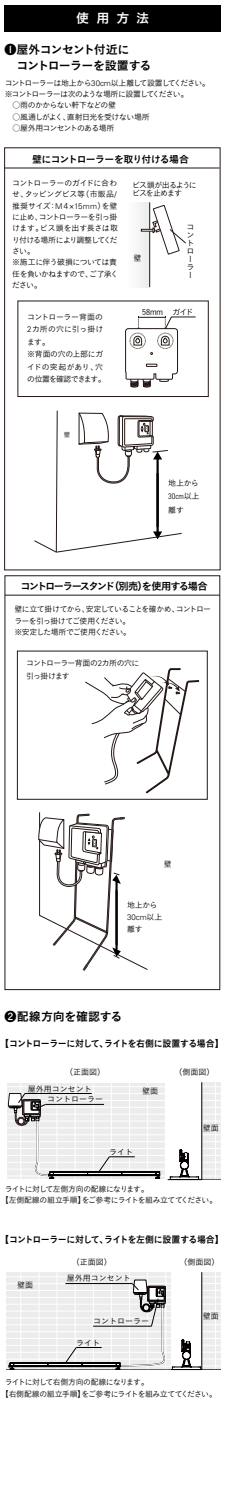
<style>
.page{position:relative;width:225px;height:1499px;background:#fff}
.page>*{position:absolute;margin:0;border:0;box-sizing:border-box;transform-origin:0 0}
.t1{font:13px "Koburina Go Std W6";color:#fff}
.t2{font:12px/15.9px "Koburina Go Std W6";letter-spacing:-.06em;color:#000}
.t3{font:12px "Koburina Go Std W6";letter-spacing:-.035em;color:#000}
.t4{font:10.26px "Koburina Go Std W6";letter-spacing:-.14em;color:#000}
.t5{font:9.88px "Koburina Go Std W6";letter-spacing:-.06em;color:#000}
.t6{font:9.4px "Koburina Go Std W6";letter-spacing:-.055em;color:#000;scale:.95 1}
.t7{font:8px/11.3px "Koburina Go Std W3";letter-spacing:-.07em;color:#000}
.t8{font:8px/11.3px "Koburina Go Std W3";letter-spacing:-.09em;color:#000}
.t9{font:8px/12.5px "Koburina Go Std W3";letter-spacing:-.04em;color:#000}
.t10{font:8px "Koburina Go Std W3";color:#000}
.t11{font:8px/12.5px "Koburina Go Std W3";letter-spacing:-.095em;color:#000}
.t12{font:8px/8.6px "Koburina Go Std W3";letter-spacing:-.105em;color:#000}
.t13{font:300 condensed 8px "Univers";color:#000}
.t14{font:300 8px "Univers LT Std";color:#000}
.t15{font:6.44px "Koburina Go Std W3";color:#000}
.s1{font-family:"Univers LT Std";font-weight:300}
.s2{font-family:"Koburina Go Std W3";font-weight:400;font-stretch:normal}
.s3{font-family:"Koburina Go Std W3";font-weight:400}
</style>
<div class="page">
<div style="left:7px;top:1082px;width:157px;height:96px;background:#ececed"></div>
<hr style="left:6px;top:1086px;width:158px;height:1px;background:#fff">
<hr style="left:6px;top:1093px;width:158px;height:1px;background:#fff">
<hr style="left:6px;top:1100px;width:158px;height:1px;background:#fff">
<hr style="left:6px;top:1107px;width:158px;height:1px;background:#fff">
<hr style="left:6px;top:1114px;width:158px;height:1px;background:#fff">
<hr style="left:6px;top:1121px;width:158px;height:1px;background:#fff">
<hr style="left:6px;top:1127px;width:158px;height:1px;background:#fff">
<hr style="left:6px;top:1134px;width:158px;height:1px;background:#fff">
<hr style="left:6px;top:1141px;width:158px;height:1px;background:#fff">
<hr style="left:6px;top:1148px;width:158px;height:1px;background:#fff">
<hr style="left:6px;top:1155px;width:158px;height:1px;background:#fff">
<hr style="left:6px;top:1162px;width:158px;height:1px;background:#fff">
<hr style="left:6px;top:1169px;width:158px;height:1px;background:#fff">
<hr style="left:6px;top:1175px;width:158px;height:1px;background:#fff">
<hr style="left:111px;top:1082px;width:1px;height:96px;background:#fff">
<hr style="left:93px;top:1082px;width:1px;height:96px;background:#fff">
<hr style="left:75px;top:1082px;width:1px;height:96px;background:#fff">
<hr style="left:57px;top:1082px;width:1px;height:96px;background:#fff">
<hr style="left:39px;top:1082px;width:1px;height:96px;background:#fff">
<hr style="left:21px;top:1082px;width:1px;height:96px;background:#fff">
<div style="left:4px;top:6px;width:217px;height:26px;background:#000"></div>
<hr style="left:6px;top:1369px;width:164px;height:1px;background:#241614">
<svg style="left:168px;top:1082px;width:53px;height:98px"></svg>
<svg style="left:8px;top:1093px;width:152px;height:85px"></svg>
<svg style="left:9px;top:1272px;width:212px;height:98px"></svg>
<div style="left:4px;top:147px;width:216px;height:423px;border:1px solid #231815"></div>
<svg style="left:122px;top:5px;width:29px;height:1174px"></svg>
<hr style="left:150px;top:202px;width:1px;height:85px;background:#231815">
<hr style="left:4px;top:168px;width:216px;height:1px;background:#231815">
<svg style="left:141px;top:205px;width:45px;height:49px"></svg>
<div style="left:17px;top:651px;width:191px;height:148px;border:1px solid #231815"></div>
<hr style="left:5px;top:595px;width:215px;height:1px;background:#231815">
<svg style="left:34px;top:316px;width:165px;height:655px"></svg>
<h1 class="t1" style="left:76px;top:8px;width:74px">使用方法</h1>
<h2 class="t2" style="left:4px;top:42px;width:148px">❶屋外コンセント付近に<br>　コントローラーを設置する</h2>
<p class="t8" style="left:5px;top:77px;width:207px">コントローラーは地上から<span class="s1">30cm</span>以上離して設置してください。※コントローラーは次のような場所に設置してください。<br>　○雨のかからない軒下などの壁<br>　○風通しがよく、直射日光を受けない場所<br>　○屋外用コンセントのある場所</p>
<p class="t5" style="left:32px;top:152px;width:159px">壁にコントローラーを取り付ける場合</p>
<p class="t7" style="left:12px;top:177px;width:108px">コントローラーのガイドに合わせ、タッピングビス等（市販品<span class="s1">/</span>推奨サイズ：<span class="s1">M</span>４×<span class="s1">15mm</span>）を壁に止め、コントローラーを引っ掛けます。ビス頭を出す長さは取り付ける場所により調整してください。<br>※施工に伴う破損については責任を負いかねますので、ご了承ください。</p>
<p class="t9" style="left:27px;top:310px;width:80px">コントローラー背面の<br><span class="s1">2</span>カ所の穴に引っ掛けます。<br>※背面の穴の上部にガイドの突起があり、穴の位置を確認できます。</p>
<p class="t12" style="left:132px;top:180px;width:66px">ビス頭が出るようにビスを止めます</p>
<p class="t7" style="left:133px;top:252px;width:10px">壁</p>
<p class="t7" style="left:187px;top:223px;width:9px;line-height:8px">コントローラー</p>
<p class="t7" style="left:142px;top:306px;width:53px">58mm ガイド</p>
<p class="t15" style="left:64px;top:429px;width:8px">壁</p>
<p class="t7" style="left:168px;top:477px;width:32px">地上から</p>
<p class="t13" style="left:168px;top:492px;width:33px">30cm<span class="s2">以上</span></p>
<p class="t7" style="left:168px;top:504px;width:17px">離す</p>
<p class="t4" style="left:21px;top:578px;width:188px">コントローラースタンド（別売）を使用する場合</p>
<p class="t8" style="left:14px;top:603px;width:198px">壁に立て掛けてから、安定していることを確かめ、コントローラーを引っ掛けてご使用ください。<br>※安定した場所でご使用ください。</p>
<p class="t11" style="left:26px;top:657px;width:115px">コントローラー背面の<span class="s1">2</span>カ所の穴に引っ掛けます</p>
<p class="t7" style="left:164px;top:858px;width:9px">壁</p>
<p class="t7" style="left:127px;top:899px;width:32px">地上から</p>
<p class="t14" style="left:127px;top:912px;width:37px">30cm<span class="s3">以上</span></p>
<p class="t7" style="left:127px;top:923px;width:17px">離す</p>
<h2 class="t3" style="left:5px;top:1007px;width:120px">❷配線方向を確認する</h2>
<p class="t6" style="left:0;top:1036px;width:237px">【コントローラーに対して、ライトを右側に設置する場合】</p>
<p class="t7" style="left:65px;top:1066px;width:42px">（正面図）</p>
<p class="t7" style="left:174px;top:1066px;width:41px">（側面図）</p>
<p class="t10" style="left:28px;top:1082px;width:66px">屋外用コンセント</p>
<p class="t10" style="left:47px;top:1093px;width:57px">コントローラー</p>
<p class="t7" style="left:142px;top:1085px;width:17px">壁面</p>
<p class="t7" style="left:109px;top:1146px;width:25px">ライト</p>
<p class="t7" style="left:203px;top:1122px;width:18px">壁面</p>
<p class="t7" style="left:1px;top:1182px;width:218px;text-indent:4px">ライトに対して左側方向の配線になります。<br>【左側配線の組立手順】をご参考にライトを組み立ててください。</p>
<p class="t6" style="left:0;top:1232px;width:237px">【コントローラーに対して、ライトを左側に設置する場合】</p>
<p class="t7" style="left:17px;top:1279px;width:18px">壁面</p>
<p class="t7" style="left:72px;top:1256px;width:41px">（正面図）</p>
<p class="t7" style="left:180px;top:1256px;width:41px">（側面図）</p>
<p class="t10" style="left:67px;top:1271px;width:65px">屋外用コンセント</p>
<p class="t10" style="left:93px;top:1314px;width:58px">コントローラー</p>
<p class="t7" style="left:76px;top:1337px;width:25px">ライト</p>
<p class="t7" style="left:203px;top:1310px;width:18px">壁面</p>
<p class="t7" style="left:1px;top:1376px;width:218px;text-indent:4px">ライトに対して右側方向の配線になります。<br>【右側配線の組立手順】をご参考にライトを組み立ててください。</p>
</div>
